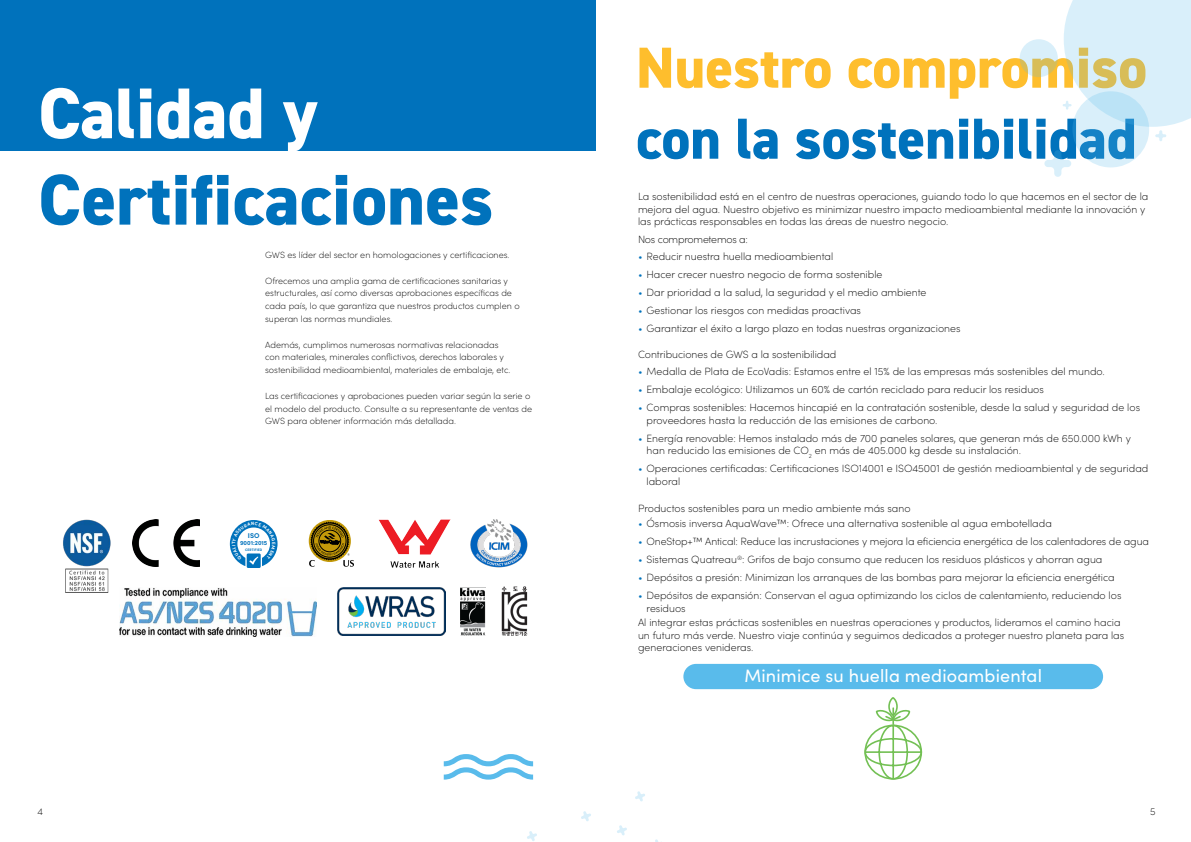
<style>
.page{position:relative;width:1191px;height:842px;background:#fff}
.page>*{position:absolute;margin:0;border:0;box-sizing:border-box;transform-origin:0 0}
.t1{font:800 72px "DIN2014";color:#0072bc}
.t2{font:800 72px "DIN2014";color:#fff}
.t3{font:800 58px "DIN2014";color:#0072bc}
.t4{font:800 58px "DIN2014";color:#febe2d}
.t5{font:18px "Sofia Pro";letter-spacing:.01em;color:#fff}
.t6{font:200 10.5px/12.6px "Sofia Pro";color:#000}
.t7{font:200 10.5px "Sofia Pro";letter-spacing:-.02em;color:#000}
.t8{font:200 10px "Sofia Pro";color:#000}
.t9{font:200 9px/12.8px "Sofia Pro";color:#000}
.t10{font:700 6.9px "Sofia Pro";color:#0072bc}
.t11{font:700 6px "Sofia Pro";color:#0072bc}
.t12{font:700 3.5px "Sofia Pro";color:#0072bc}
.s1{color:#0072bc}
</style>
<div class="page">
<svg style="left:444px;top:754px;width:89px;height:26px"></svg>
<div style="left:0;top:0;width:595px;height:150px;background:#0072bc"></div>
<img style="left:501px;top:587px;width:27px;height:48px">
<img style="left:379px;top:519px;width:71px;height:49px">
<img style="left:133px;top:520px;width:66px;height:47px">
<svg style="left:309px;top:521px;width:45px;height:46px"></svg>
<img style="left:119px;top:588px;width:198px;height:49px">
<img style="left:63px;top:519px;width:48px;height:74px">
<svg style="left:527px;top:791px;width:131px;height:51px"></svg>
<div style="left:1072px;top:91px;width:77px;height:76px;background:#d9effa;border-radius:50%"></div>
<div style="left:1019px;top:39px;width:38px;height:38px;background:#d9effa;border-radius:50%"></div>
<svg style="left:1044px;top:150px;width:27px;height:27px"></svg>
<svg style="left:1063px;top:0;width:128px;height:141px"></svg>
<img style="left:460px;top:588px;width:25px;height:47px">
<img style="left:470px;top:519px;width:58px;height:49px">
<img style="left:338px;top:588px;width:107px;height:47px">
<div style="left:683px;top:664px;width:420px;height:25px;background:#59bbeb;border-radius:13px"></div>
<div style="left:888px;top:697px;width:9px;height:19px;border:2px solid #73c054;border-radius:50%"></div>
<svg style="left:864px;top:708px;width:59px;height:72px"></svg>
<svg style="left:230px;top:520px;width:47px;height:48px"></svg>
<h1 class="t2" style="left:38px;top:65px;width:281px">Calidad y</h1>
<h1 class="t1" style="left:38px;top:152px;width:457px">Certificaciones</h1>
<p class="t9" style="left:265px;top:248px;width:245px">GWS es líder del sector en homologaciones y certificaciones.</p>
<p class="t9" style="left:265px;top:274px;width:256px">Ofrecemos una amplia gama de certificaciones sanitarias y estructurales, así como diversas aprobaciones específicas de cada país, lo que garantiza que nuestros productos cumplen o superan las normas mundiales.</p>
<p class="t9" style="left:265px;top:338px;width:246px">Además, cumplimos numerosas normativas relacionadas con materiales, minerales conflictivos, derechos laborales y sostenibilidad medioambiental, materiales de embalaje, etc.</p>
<p class="t9" style="left:265px;top:389px;width:268px">Las certificaciones y aprobaciones pueden variar según la serie o el modelo del producto. Consulte a su representante de ventas de<br>GWS para obtener información más detallada.</p>
<p class="t8" style="left:38px;top:804px;width:7px">4</p>
<p class="t10" style="left:248px;top:531px;width:13px">ISO</p>
<p class="t12" style="left:245px;top:547px;width:18px">CERTIFIED</p>
<p class="t11" style="left:240px;top:538px;width:29px">9001:2015</p>
<h2 class="t4" style="left:636px;top:29px;width:512px">Nuestro compromiso</h2>
<h2 class="t3" style="left:636px;top:100px;width:502px">con la sostenibilidad</h2>
<p class="t6" style="left:638px;top:189px;width:512px">La sostenibilidad está en el centro de nuestras operaciones, guiando todo lo que hacemos en el sector de la mejora del agua. Nuestro objetivo es minimizar nuestro impacto medioambiental mediante la innovación y las prácticas responsables en todas las áreas de nuestro negocio.</p>
<p class="t7" style="left:638px;top:232px;width:111px">Nos comprometemos a:</p>
<p class="t6" style="left:638px;top:249px;width:197px"><span class="s1">•</span> Reducir nuestra huella medioambiental</p>
<p class="t6" style="left:638px;top:267px;width:246px"><span class="s1">•</span> Hacer crecer nuestro negocio de forma sostenible</p>
<p class="t6" style="left:638px;top:285px;width:290px"><span class="s1">•</span> Dar prioridad a la salud, la seguridad y el medio ambiente</p>
<p class="t6" style="left:638px;top:303px;width:224px"><span class="s1">•</span> Gestionar los riesgos con medidas proactivas</p>
<p class="t6" style="left:638px;top:321px;width:324px"><span class="s1">•</span> Garantizar el éxito a largo plazo en todas nuestras organizaciones</p>
<p class="t6" style="left:638px;top:365px;width:467px"><span class="s1">•</span> Medalla de Plata de EcoVadis: Estamos entre el 15% de las empresas más sostenibles del mundo.</p>
<p class="t6" style="left:638px;top:383px;width:407px"><span class="s1">•</span> Embalaje ecológico: Utilizamos un 60% de cartón reciclado para reducir los residuos</p>
<p class="t6" style="left:646px;top:401px;width:495px;text-indent:-9px"><span class="s1">•</span> Compras sostenibles: Hacemos hincapié en la contratación sostenible, desde la salud y seguridad de los proveedores hasta la reducción de las emisiones de carbono.</p>
<p class="t6" style="left:646px;top:431px;width:486px;text-indent:-9px"><span class="s1">•</span> Energía renovable: Hemos instalado más de 700 paneles solares, que generan más de 650.000 kWh y han reducido las emisiones de CO<sub>2</sub> en más de 405.000 kg desde su instalación.</p>
<p class="t6" style="left:646px;top:462px;width:503px;text-indent:-9px"><span class="s1">•</span> Operaciones certificadas: Certificaciones ISO14001 e ISO45001 de gestión medioambiental y de seguridad laboral</p>
<p class="t6" style="left:638px;top:517px;width:415px"><span class="s1">•</span> Ósmosis inversa AquaWave™: Ofrece una alternativa sostenible al agua embotellada</p>
<p class="t6" style="left:638px;top:535px;width:512px"><span class="s1">•</span> OneStop+™ Antical: Reduce las incrustaciones y mejora la eficiencia energética de los calentadores de agua</p>
<p class="t6" style="left:638px;top:553px;width:466px"><span class="s1">•</span> Sistemas Quatreau<sup>®</sup>: Grifos de bajo consumo que reducen los residuos plásticos y ahorran agua</p>
<p class="t6" style="left:638px;top:571px;width:478px"><span class="s1">•</span> Depósitos a presión: Minimizan los arranques de las bombas para mejorar la eficiencia energética</p>
<p class="t6" style="left:646px;top:589px;width:476px;text-indent:-9px"><span class="s1">•</span> Depósitos de expansión: Conservan el agua optimizando los ciclos de calentamiento, reduciendo los residuos</p>
<p class="t6" style="left:638px;top:348px;width:200px">Contribuciones de GWS a la sostenibilidad</p>
<p class="t6" style="left:638px;top:501px;width:274px">Productos sostenibles para un medio ambiente más sano</p>
<p class="t6" style="left:638px;top:615px;width:488px">Al integrar estas prácticas sostenibles en nuestras operaciones y productos, lideramos el camino hacia un futuro más verde. Nuestro viaje continúa y seguimos dedicados a proteger nuestro planeta para las generaciones venideras.</p>
<h3 class="t5" style="left:744px;top:662px;width:299px">Minimice su huella medioambiental</h3>
<p class="t8" style="left:1150px;top:804px;width:7px">5</p>
</div>
